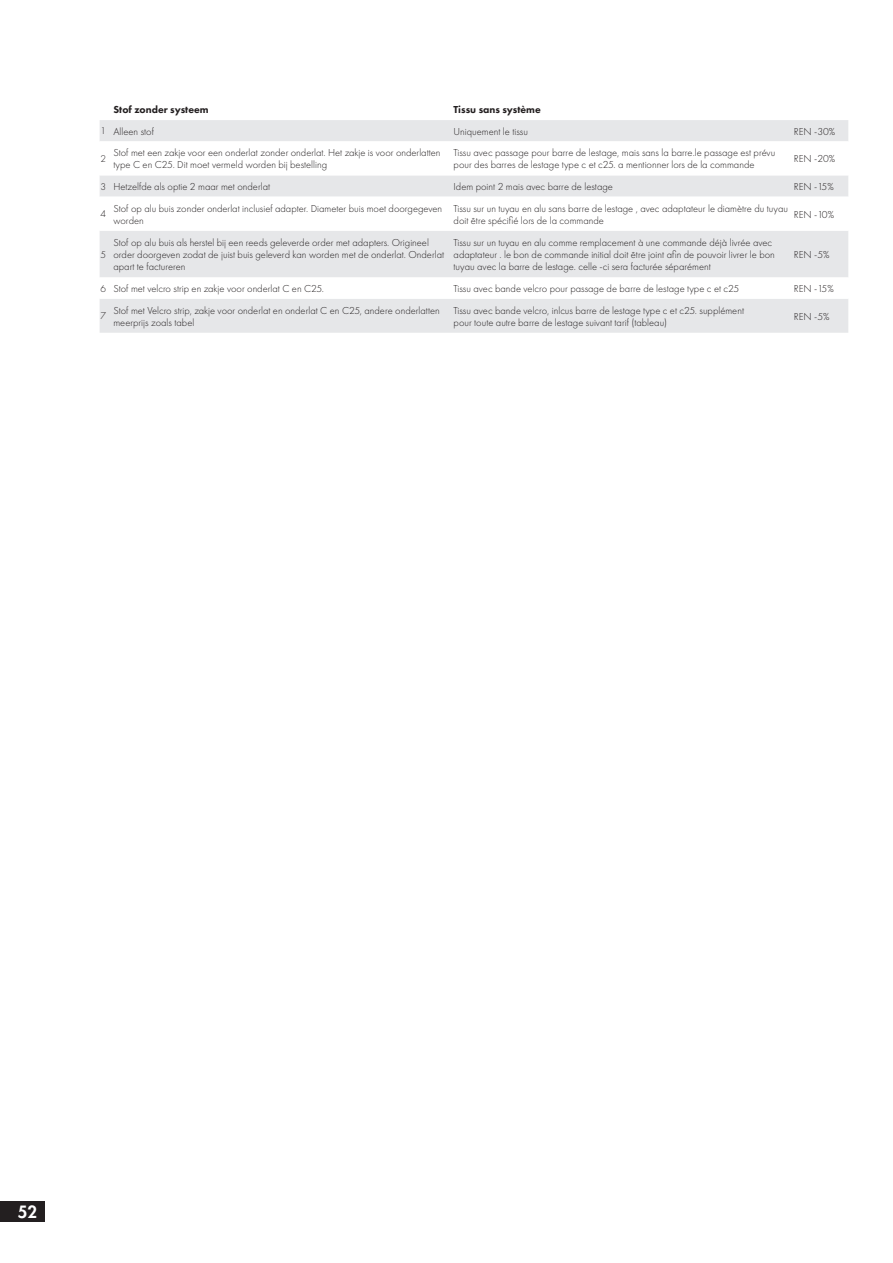
<style>
.page{position:relative;width:893px;height:1263px;background:#fff}
.page>*{position:absolute;margin:0;border:0;box-sizing:border-box;transform-origin:0 0}
.t1{font:800 16.5px "Futura Std";color:#fff}
.t2{font:300 10.5px/12px "Futura PT";color:#231f20}
.t3{font:800 10.5px "Futura PT";color:#231f20}
.t4{font:300 9px "Futura Std";color:#231f20}
.s1{font-family:"Futura Std";font-size:9px}
</style>
<div class="page">
<div style="left:0;top:1201px;width:45px;height:21px;background:#231f20"></div>
<div style="left:100px;top:120px;width:748px;height:213px;background:#e6e7e9"></div>
<svg style="left:100px;top:141px;width:748px;height:158px"></svg>
<p class="t3" style="left:113px;top:103px;width:97px">Stof zonder systeem</p>
<p class="t3" style="left:454px;top:103px;width:89px">Tissu sans système</p>
<p class="t2" style="left:100px;top:125px;width:55px"><span class="s1">1</span> Alleen stof</p>
<p class="t2" style="left:454px;top:125px;width:76px">Uniquement le tissu</p>
<p class="t2" style="left:794px;top:125px;width:43px">REN -30%</p>
<p class="t4" style="left:100px;top:153px;width:7px">2</p>
<p class="t2" style="left:113px;top:147px;width:329px">Stof met een zakje voor een onderlat zonder onderlat. Het zakje is voor onderlatten type C en C25. Dit moet vermeld worden bij bestelling</p>
<p class="t2" style="left:454px;top:147px;width:323px">Tissu avec passage pour barre de lestage, mais sans la barre.le passage est prévu pour des barres de lestage type c et c25. a mentionner lors de la commande</p>
<p class="t2" style="left:794px;top:153px;width:43px">REN -20%</p>
<p class="t2" style="left:100px;top:181px;width:171px"><span class="s1">3</span> Hetzelfde als optie 2 maar met onderlat</p>
<p class="t2" style="left:454px;top:181px;width:161px">Idem point 2 mais avec barre de lestage</p>
<p class="t2" style="left:794px;top:181px;width:41px">REN -15%</p>
<p class="t4" style="left:100px;top:209px;width:7px">4</p>
<p class="t2" style="left:113px;top:202px;width:330px">Stof op alu buis zonder onderlat inclusief adapter. Diameter buis moet doorgegeven worden</p>
<p class="t2" style="left:454px;top:202px;width:336px">Tissu sur un tuyau en alu sans barre de lestage , avec adaptateur le diamètre du tuyau doit être spécifié lors de la commande</p>
<p class="t2" style="left:794px;top:208px;width:42px">REN -10%</p>
<p class="t4" style="left:100px;top:249px;width:7px">5</p>
<p class="t2" style="left:113px;top:237px;width:332px">Stof op alu buis als herstel bij een reeds geleverde order met adapters. Origineel order doorgeven zodat de juist buis geleverd kan worden met de onderlat. Onderlat apart te factureren</p>
<p class="t2" style="left:454px;top:237px;width:323px">Tissu sur un tuyau en alu comme remplacement à une commande déjà livrée avec adaptateur . le bon de commande initial doit être joint afin de pouvoir livrer le bon tuyau avec la barre de lestage. celle -ci sera facturée séparément</p>
<p class="t2" style="left:794px;top:249px;width:37px">REN -5%</p>
<p class="t2" style="left:100px;top:283px;width:225px"><span class="s1">6</span> Stof met velcro strip en zakje voor onderlat C en C25.</p>
<p class="t2" style="left:454px;top:283px;width:287px">Tissu avec bande velcro pour passage de barre de lestage type c et c25</p>
<p class="t2" style="left:794px;top:283px;width:41px">REN -15%</p>
<p class="t4" style="left:100px;top:311px;width:7px">7</p>
<p class="t2" style="left:113px;top:304px;width:328px">Stof met Velcro strip, zakje voor onderlat en onderlat C en C25, andere onderlatten meerprijs zoals tabel</p>
<p class="t2" style="left:454px;top:304px;width:292px">Tissu avec bande velcro, inlcus barre de lestage type c et c25. supplément pour toute autre barre de lestage suivant tarif (tableau)</p>
<p class="t2" style="left:794px;top:310px;width:37px">REN -5%</p>
<h1 class="t1" style="left:18px;top:1202px;width:21px">52</h1>
</div>
